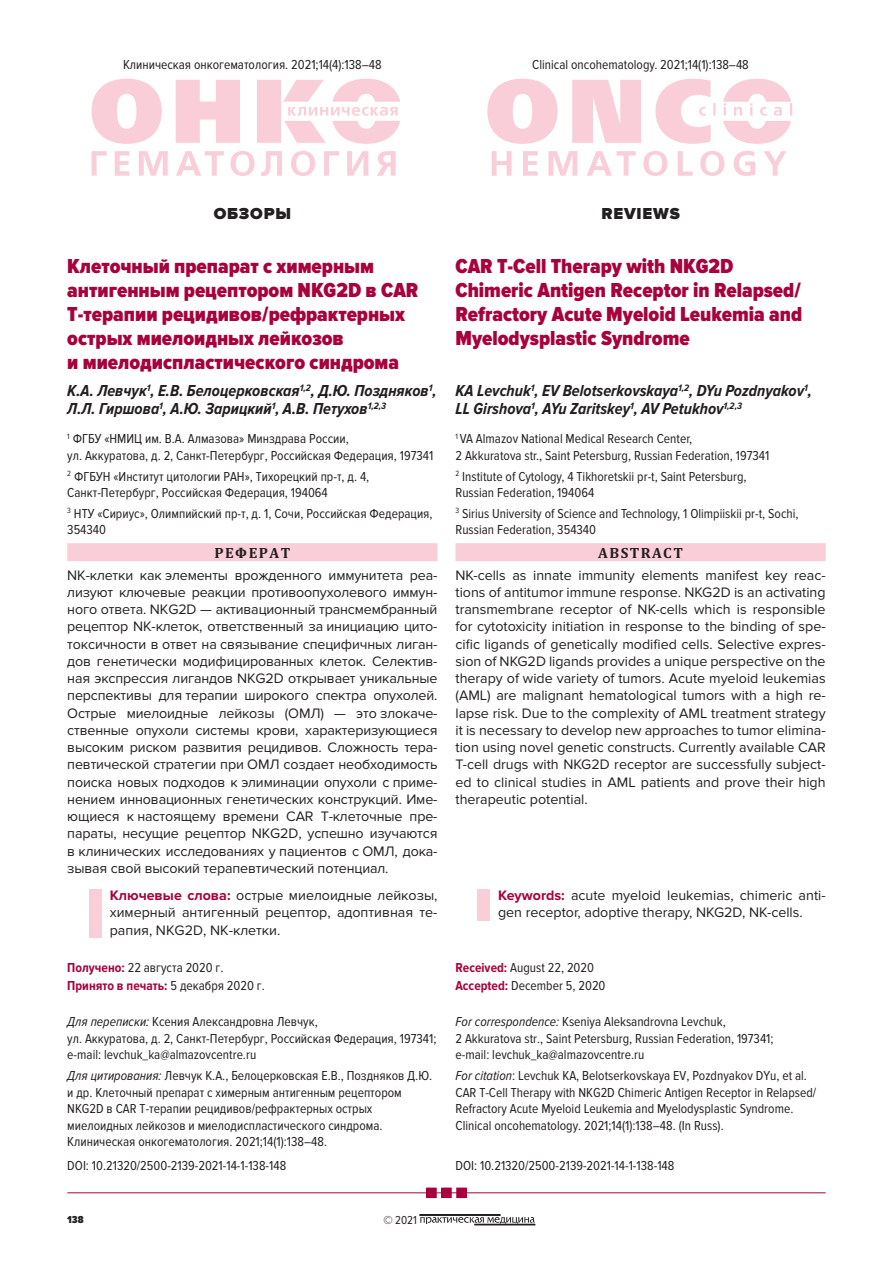
<style>
.page{position:relative;width:893px;height:1263px;background:#fff}
.page>*{position:absolute;margin:0;border:0;box-sizing:border-box;transform-origin:0 0}
.t1{font:900 21px/24px "Proxima Nova Cond";color:#a7023c}
.t2{font:italic 700 16.5px/18px "Proxima Nova Cond";color:#231f20}
.t3{font:900 16.5px "Proxima Nova";letter-spacing:.05em;color:#231f20}
.t4{font:700 15px "Cambria";letter-spacing:.1em;color:#231f20}
.t5{font:14.25px/17.2px "Proxima Nova";color:#231f20;text-align:justify}
.t6{font:13.5px/16.5px "Proxima Nova Cond";color:#231f20}
.t7{font:12px "Proxima Nova Cond";color:#231f20}
.t8{font:900 10.5px "Proxima Nova Cond";color:#231f20}
.s1{font-weight:700;color:#a7023c}
.s2{font-style:italic}
</style>
<div class="page">
<svg style="left:420px;top:1217px;width:115px;height:7px"></svg>
<div style="left:420px;top:1214px;width:80px;height:1px;border:1px solid #231f20"></div>
<div style="left:474px;top:1224px;width:61px;height:1px;border:1px solid #231f20"></div>
<svg style="left:492px;top:151px;width:294px;height:25px"></svg>
<svg style="left:487px;top:79px;width:305px;height:65px"></svg>
<svg style="left:92px;top:79px;width:308px;height:65px"></svg>
<svg style="left:92px;top:151px;width:304px;height:25px"></svg>
<div style="left:67px;top:543px;width:370px;height:18px;background:#f9ced8"></div>
<div style="left:89px;top:889px;width:13px;height:48px;background:#f9ced8"></div>
<div style="left:455px;top:543px;width:371px;height:18px;background:#f9ced8"></div>
<div style="left:477px;top:889px;width:13px;height:31px;background:#f9ced8"></div>
<hr style="left:67px;top:1192px;width:759px;height:1px;background:#a7023c">
<div style="left:427px;top:1188px;width:9px;height:9px;background:#a7023c"></div>
<div style="left:426px;top:1187px;width:11px;height:11px;border:2px solid #a7023c"></div>
<div style="left:442px;top:1188px;width:9px;height:9px;background:#a7023c"></div>
<div style="left:441px;top:1187px;width:11px;height:11px;border:2px solid #a7023c"></div>
<div style="left:457px;top:1188px;width:9px;height:9px;background:#a7023c"></div>
<div style="left:456px;top:1187px;width:11px;height:11px;border:2px solid #a7023c"></div>
<p class="t6" style="left:123px;top:58px;width:260px">Клиническая онкогематология. 2021;14(4):138–48</p>
<p class="t6" style="left:532px;top:58px;width:218px">Clinical oncohematology. 2021;14(1):138–48</p>
<p class="t3" style="left:214px;top:208px;width:79px">ОБЗОРЫ</p>
<h1 class="t1" style="left:67px;top:255px;width:353px">Клеточный препарат с химерным антигенным рецептором NKG2D в CAR T-терапии рецидивов/рефрактерных острых миелоидных лейкозов<br>и миелодиспластического синдрома</h1>
<p class="t2" style="left:67px;top:383px;width:371px">К.A. Левчук<sup>1</sup>, Е.В. Белоцерковская<sup>1,2</sup>, Д.Ю. Поздняков<sup>1</sup>,<br>Л.Л. Гиршова<sup>1</sup>, А.Ю. Зарицкий<sup>1</sup>, А.В. Петухов<sup>1,2,3</sup></p>
<p class="t6" style="left:67px;top:432px;width:367px"><sup>1</sup> ФГБУ «НМИЦ им. В.А. Алмазова» Минздрава России,<br>ул. Аккуратова, д. 2, Санкт-Петербург, Российская Федерация, 197341</p>
<p class="t6" style="left:67px;top:469px;width:303px"><sup>2</sup> ФГБУН «Институт цитологии РАН», Тихорецкий пр-т, д. 4,<br>Санкт- Петербург, Российская Федерация, 194064</p>
<p class="t6" style="left:67px;top:506px;width:367px"><sup>3</sup> НТУ «Сириус», Олимпийский пр-т, д. 1, Сочи, Российская Федерация,<br>354340</p>
<p class="t4" style="left:214px;top:548px;width:78px">РЕФЕРАТ</p>
<p class="t5" style="left:67px;top:567px;width:372px">NK-клетки как элементы врожденного иммунитета реа&shy;лизуют ключевые реакции противоопухолевого иммун&shy;ного ответа. NKG2D — активационный трансмембранный рецептор NK-клеток, ответственный за инициацию цито&shy;токсичности в ответ на связывание специфичных лиган&shy;дов генетически модифицированных клеток. Селектив&shy;ная экспрессия лигандов NKG2D открывает уникальные перспективы для терапии широкого спектра опухолей.<br>Острые миелоидные лейкозы (ОМЛ) — это злокаче&shy;ственные опухоли системы крови, характеризующиеся высоким риском развития рецидивов. Сложность тера&shy;певтической стратегии при ОМЛ создает необходимость поиска новых подходов к элиминации опухоли с приме&shy;нением инновационных генетических конструкций. Име&shy;ющиеся к настоящему времени CAR T-клеточные пре&shy;параты, несущие рецептор NKG2D, успешно изучаются в клинических исследованиях у пациентов с ОМЛ, дока&shy;зывая свой высокий терапевтический потенциал.</p>
<p class="t5" style="left:110px;top:888px;width:329px"><span class="s1">Ключевые слова:</span> острые миелоидные лейкозы, химерный антигенный рецептор, адоптивная те&shy;рапия, NKG2D, NK-клетки.</p>
<p class="t6" style="left:67px;top:960px;width:199px;line-height:18px"><span class="s1">Получено:</span> 22 августа 2020 г.<br><span class="s1">Принято в печать:</span> 5 декабря 2020 г.</p>
<p class="t6" style="left:67px;top:1014px;width:371px"><span class="s2">Для переписки:</span> Ксения Александровна Левчук,<br>ул. Аккуратова, д. 2, Санкт-Петербург, Российская Федерация, 197341; e-mail: levchuk_ka@almazovcentre.ru</p>
<p class="t6" style="left:67px;top:1068px;width:366px"><span class="s2">Для цитирования:</span> Левчук К.A., Белоцерковская Е.В., Поздняков Д.Ю. и др. Клеточный препарат с химерным антигенным рецептором NKG2D в CAR T-терапии рецидивов/рефрактерных острых миелоидных лейкозов и миелодиспластического синдрома.<br>Клиническая онкогематология. 2021;14(1):138–48.</p>
<p class="t6" style="left:67px;top:1158px;width:220px">DOI: 10.21320/2500-2139-2021-14-1-138-148</p>
<p class="t8" style="left:67px;top:1216px;width:18px">138</p>
<p class="t7" style="left:383px;top:1216px;width:35px">© 2021</p>
<p class="t3" style="left:601px;top:208px;width:80px">REVIEWS</p>
<h1 class="t1" style="left:455px;top:255px;width:348px">CAR T-Cell Therapy with NKG2D Chimeric Antigen Receptor in Relapsed/ Refractory Acute Myeloid Leukemia and Myelodysplastic Syndrome</h1>
<p class="t2" style="left:455px;top:383px;width:358px">KA Levchuk<sup>1</sup>, EV Belotserkovskaya<sup>1,2</sup>, DYu Pozdnyakov<sup>1</sup>,<br>LL Girshova<sup>1</sup>, AYu Zaritskey<sup>1</sup>, AV Petukhov<sup>1,2,3</sup></p>
<p class="t6" style="left:455px;top:432px;width:315px"><sup>1</sup> VA Almazov National Medical Research Center,<br>2 Akkuratova str., Saint Petersburg, Russian Federation, 197341</p>
<p class="t6" style="left:455px;top:469px;width:293px"><sup>2</sup> Institute of Cytology, 4 Tikhoretskii pr-t, Saint Petersburg,<br>Russian Federation, 194064</p>
<p class="t6" style="left:455px;top:506px;width:345px"><sup>3</sup> Sirius University of Science and Technology, 1 Olimpiiskii pr-t, Sochi,<br>Russian Federation, 354340</p>
<p class="t4" style="left:598px;top:548px;width:86px">ABSTRACT</p>
<p class="t5" style="left:455px;top:567px;width:372px">NK-cells as innate immunity elements manifest key reac&shy;tions of antitumor immune response. NKG2D is an activating transmembrane receptor of NK-cells which is responsible for cytotoxicity initiation in response to the binding of spe&shy;cific ligands of genetically modified cells. Selective expres&shy;sion of NKG2D ligands provides a unique perspective on the therapy of wide variety of tumors. Acute myeloid leukemias (AML) are malignant hematological tumors with a high re&shy;lapse risk. Due to the complexity of AML treatment strategy it is necessary to develop new approaches to tumor elimina&shy;tion using novel genetic constructs. Currently available CAR T-cell drugs with NKG2D receptor are successfully subject&shy;ed to clinical studies in AML patients and prove their high therapeutic potential.</p>
<p class="t5" style="left:498px;top:888px;width:329px"><span class="s1">Keywords:</span> acute myeloid leukemias, chimeric anti&shy;gen receptor, adoptive therapy, NKG2D, NK-cells.</p>
<p class="t6" style="left:455px;top:960px;width:152px;line-height:18px"><span class="s1">Received:</span> August 22, 2020<br><span class="s1">Accepted:</span> December 5, 2020</p>
<p class="t6" style="left:455px;top:1014px;width:320px"><span class="s2">For correspondence:</span> Kseniya Aleksandrovna Levchuk,<br>2 Akkuratova str., Saint Petersburg, Russian Federation, 197341; e-mail: levchuk_ka@almazovcentre.ru</p>
<p class="t6" style="left:455px;top:1068px;width:362px"><span class="s2">For citation</span>: Levchuk KA, Belotserkovskaya EV, Pozdnyakov DYu, et al.<br>CAR T-Cell Therapy with NKG2D Chimeric Antigen Receptor in Relapsed/ Refractory Acute Myeloid Leukemia and Myelodysplastic Syndrome.<br>Clinical oncohematology. 2021;14(1):138–48. (In Russ).</p>
<p class="t6" style="left:455px;top:1158px;width:220px">DOI: 10.21320/2500-2139-2021-14-1-138-148</p>
</div>
